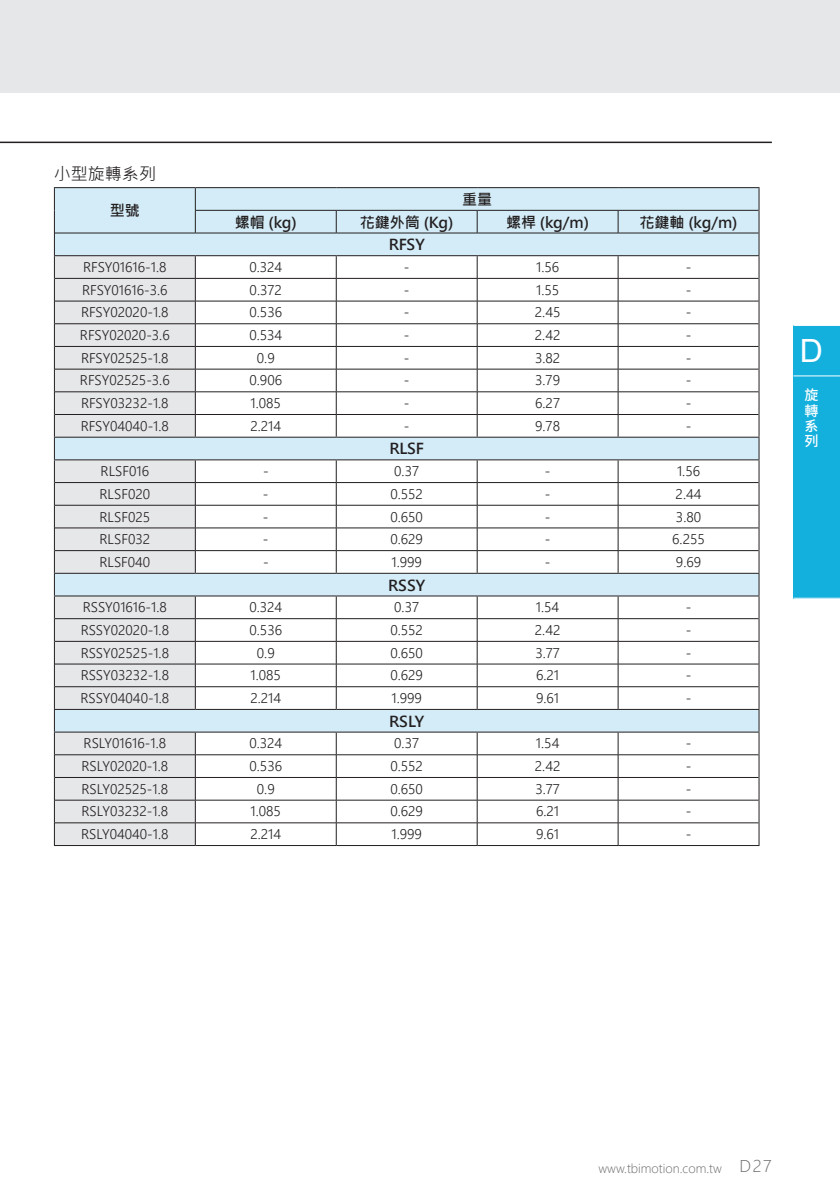
<style>
.page{position:relative;width:840px;height:1191px;background:#fff}
.page>*{position:absolute;margin:0;border:0;box-sizing:border-box;transform-origin:0 0}
.t1{font:32px "Arial";color:#fff}
.t2{font:17px "Microsoft Jheng Hei";color:#231f20}
.t3{font:700 15px "Microsoft Jheng Hei";color:#231f20}
.t4{font:300 14px "Segoe UI";color:#231f20}
.t5{font:500 14px/15.4px "Noto Sans Hant";color:#fff;text-align:justify}
.t6{font:300 12px "Microsoft Jheng Hei";color:#6c6d70}
.s1{font-size:16px}
</style>
<div class="page">
<div style="left:0;top:0;width:839px;height:92px;background:#e6e7e9"></div>
<div style="left:793px;top:325px;width:46px;height:273px;background:#13b0de"></div>
<hr style="left:793px;top:375px;width:46px;height:1px;background:#fff">
<hr style="left:793px;top:325px;width:46px;height:1px;background:#fff">
<hr style="left:0;top:142px;width:771px;height:1px;background:#231f20">
<hr style="left:54px;top:187px;width:141px;height:1px;background:#231f20">
<hr style="left:195px;top:187px;width:141px;height:1px;background:#231f20">
<hr style="left:336px;top:187px;width:141px;height:1px;background:#231f20">
<hr style="left:477px;top:187px;width:140px;height:1px;background:#231f20">
<hr style="left:617px;top:187px;width:142px;height:1px;background:#231f20">
<hr style="left:54px;top:845px;width:141px;height:1px;background:#231f20">
<hr style="left:195px;top:845px;width:141px;height:1px;background:#231f20">
<hr style="left:336px;top:845px;width:141px;height:1px;background:#231f20">
<hr style="left:477px;top:845px;width:140px;height:1px;background:#231f20">
<hr style="left:617px;top:845px;width:142px;height:1px;background:#231f20">
<svg style="left:54px;top:188px;width:705px;height:657px"></svg>
<hr style="left:54px;top:731px;width:141px;height:1px;background:#231f20">
<hr style="left:195px;top:731px;width:141px;height:1px;background:#231f20">
<hr style="left:336px;top:731px;width:141px;height:1px;background:#231f20">
<hr style="left:477px;top:731px;width:140px;height:1px;background:#231f20">
<hr style="left:617px;top:731px;width:142px;height:1px;background:#231f20">
<p class="t2" style="left:54px;top:163px;width:103px">小型旋轉系列</p>
<p class="t3" style="left:110px;top:201px;width:31px">型號</p>
<p class="t3" style="left:462px;top:190px;width:31px">重量</p>
<p class="t3" style="left:234px;top:213px;width:64px">螺帽 (kg)</p>
<p class="t3" style="left:359px;top:213px;width:95px">花鍵外筒 (Kg)</p>
<p class="t3" style="left:506px;top:213px;width:84px">螺桿 (kg/m)</p>
<p class="t3" style="left:639px;top:213px;width:99px">花鍵軸 (kg/m)</p>
<p class="t3" style="left:388px;top:235px;width:37px">RFSY</p>
<p class="t4" style="left:83px;top:254px;width:85px">RFSY01616-1.8</p>
<p class="t4" style="left:249px;top:254px;width:34px">0.324</p>
<p class="t4" style="left:403px;top:254px;width:7px">-</p>
<p class="t4" style="left:536px;top:254px;width:25px">1.56</p>
<p class="t4" style="left:685px;top:254px;width:7px">-</p>
<p class="t4" style="left:82px;top:276px;width:87px">RFSY01616-3.6</p>
<p class="t4" style="left:249px;top:276px;width:34px">0.372</p>
<p class="t4" style="left:403px;top:276px;width:7px">-</p>
<p class="t4" style="left:536px;top:276px;width:25px">1.55</p>
<p class="t4" style="left:685px;top:276px;width:7px">-</p>
<p class="t4" style="left:81px;top:299px;width:89px">RFSY02020-1.8</p>
<p class="t4" style="left:249px;top:299px;width:34px">0.536</p>
<p class="t4" style="left:403px;top:299px;width:7px">-</p>
<p class="t4" style="left:534px;top:299px;width:27px">2.45</p>
<p class="t4" style="left:685px;top:299px;width:7px">-</p>
<p class="t4" style="left:80px;top:322px;width:91px">RFSY02020-3.6</p>
<p class="t4" style="left:249px;top:322px;width:34px">0.534</p>
<p class="t4" style="left:403px;top:322px;width:7px">-</p>
<p class="t4" style="left:534px;top:322px;width:27px">2.42</p>
<p class="t4" style="left:685px;top:322px;width:7px">-</p>
<p class="t4" style="left:81px;top:344px;width:89px">RFSY02525-1.8</p>
<p class="t4" style="left:257px;top:344px;width:19px">0.9</p>
<p class="t4" style="left:403px;top:344px;width:7px">-</p>
<p class="t4" style="left:534px;top:344px;width:27px">3.82</p>
<p class="t4" style="left:685px;top:344px;width:7px">-</p>
<p class="t4" style="left:80px;top:367px;width:91px">RFSY02525-3.6</p>
<p class="t4" style="left:249px;top:367px;width:34px">0.906</p>
<p class="t4" style="left:403px;top:367px;width:7px">-</p>
<p class="t4" style="left:535px;top:367px;width:26px">3.79</p>
<p class="t4" style="left:685px;top:367px;width:7px">-</p>
<p class="t4" style="left:81px;top:390px;width:89px">RFSY03232-1.8</p>
<p class="t4" style="left:250px;top:390px;width:32px">1.085</p>
<p class="t4" style="left:403px;top:390px;width:7px">-</p>
<p class="t4" style="left:535px;top:390px;width:26px">6.27</p>
<p class="t4" style="left:685px;top:390px;width:7px">-</p>
<p class="t4" style="left:81px;top:412px;width:90px">RFSY04040-1.8</p>
<p class="t4" style="left:250px;top:412px;width:32px">2.214</p>
<p class="t4" style="left:403px;top:412px;width:7px">-</p>
<p class="t4" style="left:535px;top:412px;width:26px">9.78</p>
<p class="t4" style="left:685px;top:412px;width:7px">-</p>
<p class="t3" style="left:389px;top:439px;width:36px">RLSF</p>
<p class="t4" style="left:101px;top:458px;width:50px">RLSF016</p>
<p class="t4" style="left:263px;top:458px;width:7px">-</p>
<p class="t4" style="left:394px;top:458px;width:26px">0.37</p>
<p class="t4" style="left:544px;top:458px;width:7px">-</p>
<p class="t4" style="left:676px;top:458px;width:25px">1.56</p>
<p class="t4" style="left:99px;top:480px;width:52px">RLSF020</p>
<p class="t4" style="left:263px;top:480px;width:7px">-</p>
<p class="t4" style="left:390px;top:480px;width:34px">0.552</p>
<p class="t4" style="left:544px;top:480px;width:7px">-</p>
<p class="t4" style="left:675px;top:480px;width:27px">2.44</p>
<p class="t4" style="left:99px;top:503px;width:52px">RLSF025</p>
<p class="t4" style="left:263px;top:503px;width:7px">-</p>
<p class="t4" style="left:390px;top:503px;width:34px">0.650</p>
<p class="t4" style="left:544px;top:503px;width:7px">-</p>
<p class="t4" style="left:675px;top:503px;width:27px">3.80</p>
<p class="t4" style="left:99px;top:526px;width:52px">RLSF032</p>
<p class="t4" style="left:263px;top:526px;width:7px">-</p>
<p class="t4" style="left:390px;top:526px;width:34px">0.629</p>
<p class="t4" style="left:544px;top:526px;width:7px">-</p>
<p class="t4" style="left:672px;top:526px;width:34px">6.255</p>
<p class="t4" style="left:99px;top:548px;width:52px">RLSF040</p>
<p class="t4" style="left:263px;top:548px;width:7px">-</p>
<p class="t4" style="left:391px;top:548px;width:32px">1.999</p>
<p class="t4" style="left:544px;top:548px;width:7px">-</p>
<p class="t4" style="left:675px;top:548px;width:27px">9.69</p>
<p class="t3" style="left:388px;top:575px;width:38px">RSSY</p>
<p class="t4" style="left:83px;top:594px;width:86px">RSSY01616-1.8</p>
<p class="t4" style="left:249px;top:594px;width:34px">0.324</p>
<p class="t4" style="left:394px;top:594px;width:26px">0.37</p>
<p class="t4" style="left:535px;top:594px;width:25px">1.54</p>
<p class="t4" style="left:685px;top:594px;width:7px">-</p>
<p class="t4" style="left:81px;top:617px;width:90px">RSSY02020-1.8</p>
<p class="t4" style="left:249px;top:617px;width:34px">0.536</p>
<p class="t4" style="left:390px;top:617px;width:34px">0.552</p>
<p class="t4" style="left:534px;top:617px;width:27px">2.42</p>
<p class="t4" style="left:685px;top:617px;width:7px">-</p>
<p class="t4" style="left:81px;top:639px;width:90px">RSSY02525-1.8</p>
<p class="t4" style="left:257px;top:639px;width:19px">0.9</p>
<p class="t4" style="left:390px;top:639px;width:34px">0.650</p>
<p class="t4" style="left:535px;top:639px;width:26px">3.77</p>
<p class="t4" style="left:685px;top:639px;width:7px">-</p>
<p class="t4" style="left:81px;top:662px;width:90px">RSSY03232-1.8</p>
<p class="t4" style="left:250px;top:662px;width:32px">1.085</p>
<p class="t4" style="left:390px;top:662px;width:34px">0.629</p>
<p class="t4" style="left:536px;top:662px;width:25px">6.21</p>
<p class="t4" style="left:685px;top:662px;width:7px">-</p>
<p class="t4" style="left:80px;top:685px;width:90px">RSSY04040-1.8</p>
<p class="t4" style="left:250px;top:685px;width:32px">2.214</p>
<p class="t4" style="left:391px;top:685px;width:32px">1.999</p>
<p class="t4" style="left:536px;top:685px;width:25px">9.61</p>
<p class="t4" style="left:685px;top:685px;width:7px">-</p>
<p class="t3" style="left:389px;top:711px;width:36px">RSLY</p>
<p class="t4" style="left:84px;top:730px;width:84px">RSLY01616-1.8</p>
<p class="t4" style="left:249px;top:730px;width:34px">0.324</p>
<p class="t4" style="left:394px;top:730px;width:26px">0.37</p>
<p class="t4" style="left:535px;top:730px;width:25px">1.54</p>
<p class="t4" style="left:685px;top:730px;width:7px">-</p>
<p class="t4" style="left:81px;top:753px;width:88px">RSLY02020-1.8</p>
<p class="t4" style="left:249px;top:753px;width:34px">0.536</p>
<p class="t4" style="left:390px;top:753px;width:34px">0.552</p>
<p class="t4" style="left:534px;top:753px;width:27px">2.42</p>
<p class="t4" style="left:685px;top:753px;width:7px">-</p>
<p class="t4" style="left:81px;top:775px;width:88px">RSLY02525-1.8</p>
<p class="t4" style="left:257px;top:775px;width:19px">0.9</p>
<p class="t4" style="left:390px;top:775px;width:34px">0.650</p>
<p class="t4" style="left:535px;top:775px;width:26px">3.77</p>
<p class="t4" style="left:685px;top:775px;width:7px">-</p>
<p class="t4" style="left:81px;top:798px;width:88px">RSLY03232-1.8</p>
<p class="t4" style="left:250px;top:798px;width:32px">1.085</p>
<p class="t4" style="left:390px;top:798px;width:34px">0.629</p>
<p class="t4" style="left:536px;top:798px;width:25px">6.21</p>
<p class="t4" style="left:685px;top:798px;width:7px">-</p>
<p class="t4" style="left:81px;top:821px;width:89px">RSLY04040-1.8</p>
<p class="t4" style="left:250px;top:821px;width:32px">2.214</p>
<p class="t4" style="left:391px;top:821px;width:32px">1.999</p>
<p class="t4" style="left:536px;top:821px;width:25px">9.61</p>
<p class="t4" style="left:685px;top:821px;width:7px">-</p>
<h1 class="t1" style="left:799px;top:329px;width:25px">D</h1>
<p class="t5" style="left:803px;top:387px;width:15px">旋轉系列</p>
<p class="t6" style="left:598px;top:1160px;width:175px">www.tbimotion.com.tw <span class="s1">D27</span></p>
</div>
